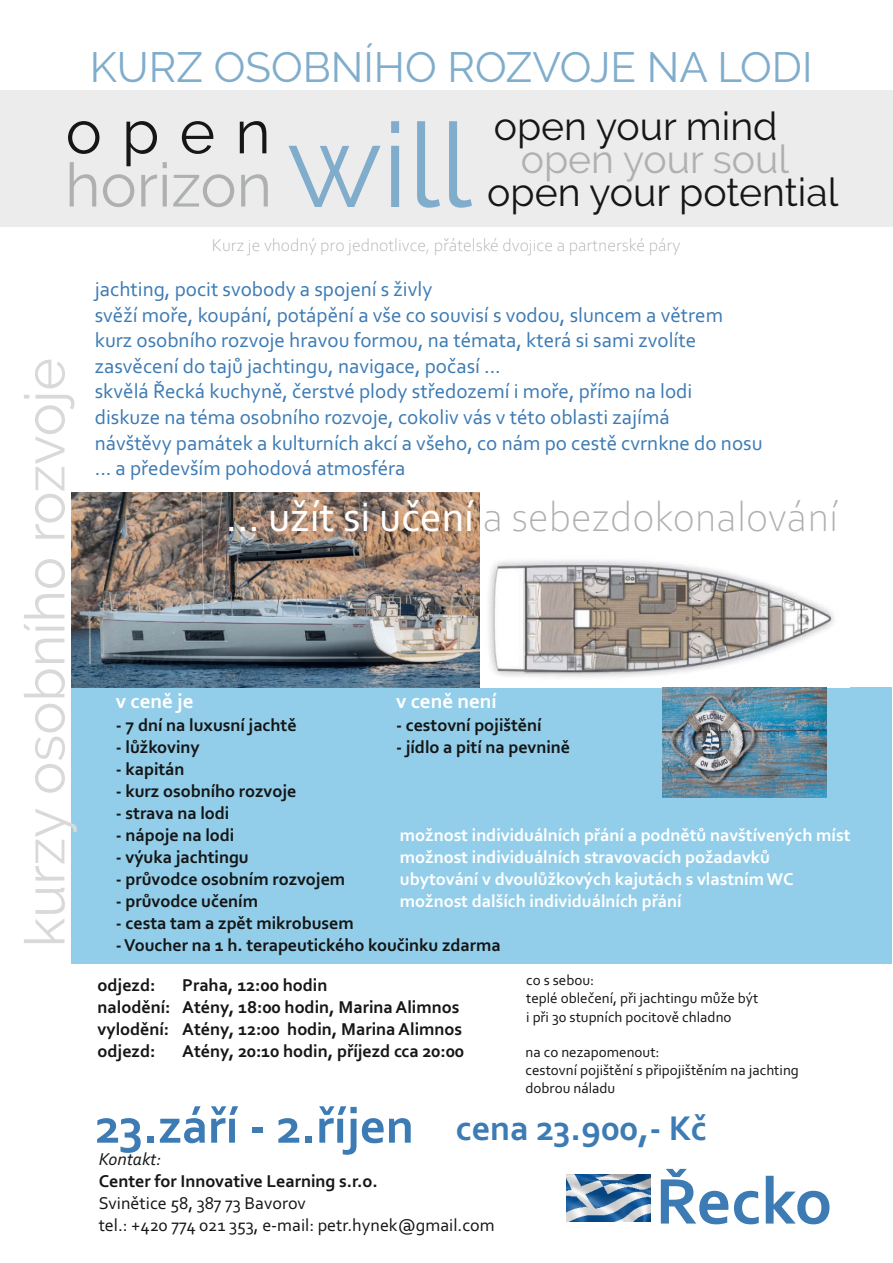
<style>
.page{position:relative;width:893px;height:1263px;background:#fff}
.page>*{position:absolute;margin:0;border:0;box-sizing:border-box;transform-origin:0 0}
.t1{font:117.45px "Raleway";color:#80adcc}
.t2{font:700 67.65px "Corbel";letter-spacing:-.01em;color:#3d7bb4}
.t3{font:60.75px "Raleway";color:#afb0b0}
.t4{font:60.75px "Raleway";color:#151616}
.t5{font:55.65px "Raleway";color:#d9d9da}
.t6{font:700 50.7px "Corbel";color:#3d7bb4}
.t7{font:300 43.05px "Corbel";color:#afb0b0}
.t8{font:42.15px "Raleway";color:#80adcc}
.t9{font:39.15px "Raleway";color:#151616}
.t10{font:39.15px "Raleway";color:#afb0b0}
.t11{font:21px/25.7px "Corbel";color:#3d7bb4}
.t12{font:700 21px "Corbel";color:#fff}
.t13{font:700 18px/21.9px "Corbel";color:#151616}
.t14{font:700 18px/21.9px "Corbel";color:#fff}
.t15{font:18px/21.9px "Corbel";color:#151616}
.t16{font:300 18px "Corbel";color:#afb0b0}
.t17{font:italic 18px "Corbel";color:#151616}
.t18{font:15px/18.3px "Corbel";color:#151616}
.s1{font-weight:400;color:#fff}
.s2{font-size:36px}
</style>
<div class="page">
<div style="left:0;top:90px;width:893px;height:136px;background:#ececec"></div>
<div style="left:71px;top:688px;width:821px;height:276px;background:#92ceea"></div>
<img style="left:567px;top:1175px;width:83px;height:46px">
<img style="left:479px;top:549px;width:355px;height:139px">
<img style="left:71px;top:492px;width:408px;height:196px">
<img style="left:662px;top:688px;width:164px;height:109px">
<h3 class="t8" style="left:90px;top:43px;width:724px">KURZ OSOBNÍHO ROZVOJE NA LODI</h3>
<h3 class="t4" style="left:66px;top:96px;width:207px">open</h3>
<h3 class="t3" style="left:65px;top:149px;width:208px">horizon</h3>
<h1 class="t1" style="left:287px;top:97px;width:187px">will</h1>
<h3 class="t9" style="left:494px;top:103px;width:285px">open your mind</h3>
<h3 class="t10" style="left:521px;top:136px;width:270px">open your soul</h3>
<h3 class="t9" style="left:487px;top:169px;width:353px">open your potential</h3>
<h3 class="t5" style="left:12px;top:947px;width:591px;rotate:-90deg">kurzy osobního rozvoje</h3>
<p class="t16" style="left:212px;top:238px;width:470px">Kurz je vhodný pro jednotlivce, přátelské dvojice a partnerské páry</p>
<p class="t11" style="left:95px;top:278px;width:669px">jachting, pocit svobody a spojení s živly<br>svěží moře, koupání, potápění a vše co souvisí s vodou, sluncem a větrem kurz osobního rozvoje hravou formou, na témata, která si sami zvolíte zasvěcení do tajů jachtingu, navigace, počasí ...<br>skvělá Řecká kuchyně, čerstvé plody středozemí i moře, přímo na lodi diskuze na téma osobního rozvoje, cokoliv vás v této oblasti zajímá<br>návštěvy památek a kulturních akcí a všeho, co nám po cestě cvrnkne do nosu ... a především pohodová atmosféra</p>
<h3 class="t7" style="left:226px;top:499px;width:614px"><span class="s1">... užít si učení</span> a sebezdokonalování</h3>
<p class="t12" style="left:116px;top:692px;width:79px">v ceně je</p>
<p class="t13" style="left:116px;top:715px;width:182px">- 7 dní na luxusní jachtě</p>
<p class="t13" style="left:116px;top:737px;width:85px">- lůžkoviny</p>
<p class="t13" style="left:116px;top:759px;width:70px">- kapitán</p>
<p class="t13" style="left:116px;top:781px;width:182px">- kurz osobního rozvoje</p>
<p class="t13" style="left:116px;top:803px;width:115px">- strava na lodi</p>
<p class="t13" style="left:116px;top:825px;width:120px">- nápoje na lodi</p>
<p class="t13" style="left:116px;top:847px;width:134px">- výuka jachtingu</p>
<p class="t13" style="left:116px;top:869px;width:231px">- průvodce osobním rozvojem</p>
<p class="t13" style="left:116px;top:891px;width:144px">- průvodce učením</p>
<p class="t13" style="left:116px;top:913px;width:239px">- cesta tam a zpět mikrobusem</p>
<p class="t13" style="left:116px;top:935px;width:386px">- Voucher na 1 h. terapeutického koučinku zdarma</p>
<p class="t12" style="left:396px;top:692px;width:102px">v ceně není</p>
<p class="t13" style="left:396px;top:715px;width:147px">- cestovní pojištění</p>
<p class="t13" style="left:396px;top:737px;width:176px">- jídlo a pití na pevnině</p>
<p class="t14" style="left:400px;top:825px;width:452px">možnost individuálních přání a podnětů navštívených míst možnost individuálních stravovacích požadavků ubytování v dvoulůžkových kajutách s vlastním WC možnost dalších individuálních přání</p>
<p class="t13" style="left:98px;top:975px;width:74px">odjezd: nalodění: vylodění: odjezd:</p>
<p class="t18" style="left:526px;top:972px;width:234px">co s sebou:<br>teplé oblečení, při jachtingu může být i při 30 stupních pocitově chladno</p>
<p class="t13" style="left:182px;top:975px;width:283px">Praha, 12:00 hodin<br>Atény, 18:00 hodin, Marina Alimnos<br>Atény, 12:00 hodin, Marina Alimnos<br>Atény, 20:10 hodin, příjezd cca 20:00</p>
<p class="t18" style="left:526px;top:1044px;width:275px">na co nezapomenout:<br>cestovní pojištění s připojištěním na jachting dobrou náladu</p>
<h3 class="t6" style="left:95px;top:1105px;width:613px">23.září - 2.říjen <span class="s2">cena 23.900,- Kč</span></h3>
<p class="t17" style="left:99px;top:1152px;width:64px">Kontakt:</p>
<p class="t13" style="left:99px;top:1172px;width:280px">Center for Innovative Learning s.r.o.</p>
<p class="t15" style="left:99px;top:1193px;width:398px">Svinětice 58, 387 73 Bavorov<br>tel.: +420 774 021 353, e-mail: petr.hynek@gmail.com</p>
<h2 class="t2" style="left:656px;top:1173px;width:178px">Řecko</h2>
</div>
